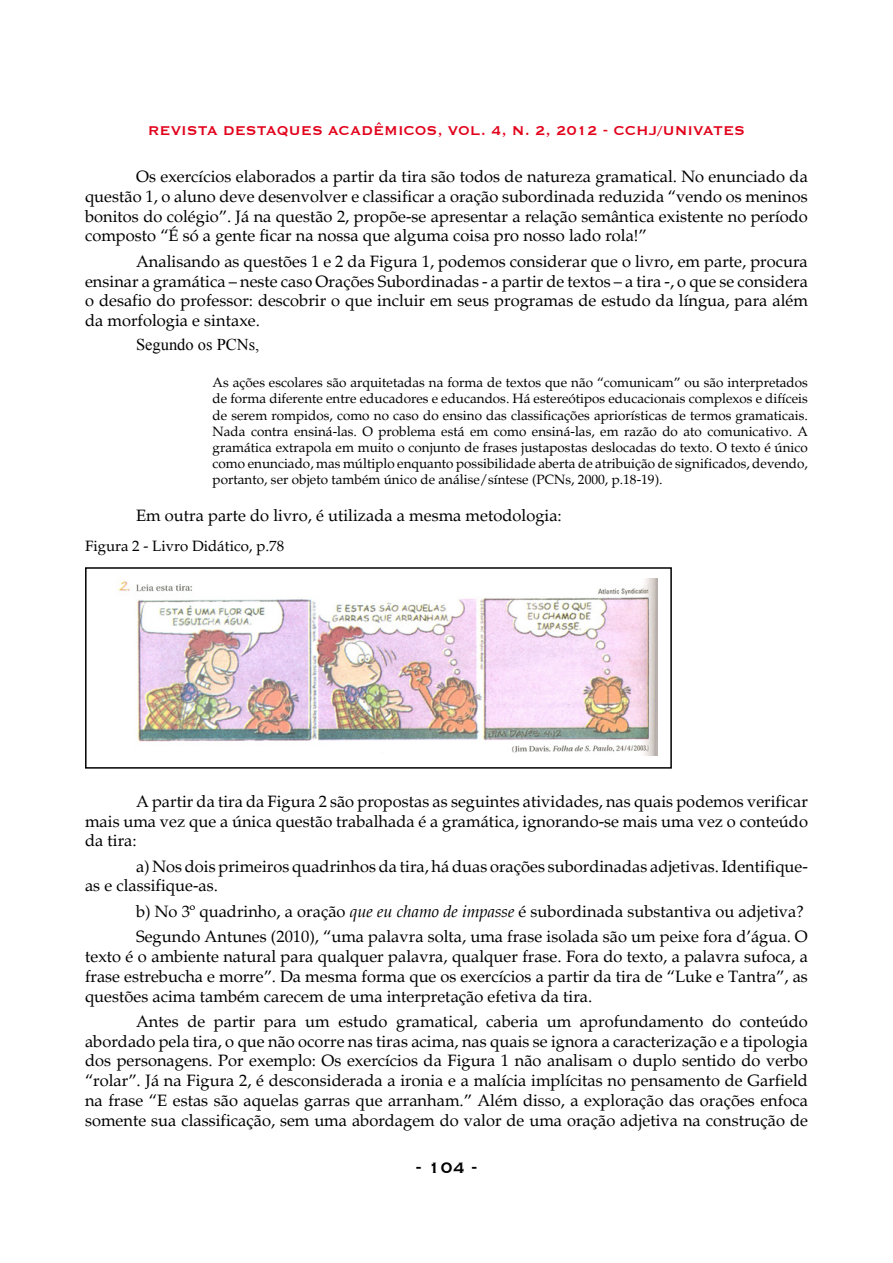
<style>
.page{position:relative;width:893px;height:1263px;background:#fff}
.page>*{position:absolute;margin:0;border:0;box-sizing:border-box;transform-origin:0 0}
.t1{font:700 19.5px "Copperplate Gothic BT";color:#000}
.t2{font:16.5px/19.8px "Palatino";color:#000;text-align:justify}
.t3{font:700 16.5px "Copperplate Gothic BT";color:#e2011a}
.t4{font:16.5px "Times New Roman";color:#000}
.t5{font:15px "Palatino";color:#000}
.t6{font:13.5px/16.2px "Palatino";color:#000;text-align:justify}
.s1{font-style:italic}
</style>
<div class="page">
<img style="left:118px;top:578px;width:540px;height:178px">
<div style="left:85px;top:567px;width:587px;height:202px;border:2px solid #000"></div>
<p class="t3" style="left:148px;top:122px;width:599px">REVISTA DESTAQUES ACADÊMICOS, VOL. 4, N. 2, 2012 - CCHJ/UNIVATES</p>
<p class="t2" style="left:85px;top:167px;width:724px;text-indent:51px">Os exercícios elaborados a partir da tira são todos de natureza gramatical. No enunciado da questão 1, o aluno deve desenvolver e classificar a oração subordinada reduzida “vendo os meninos bonitos do colégio”. Já na questão 2, propõe-se apresentar a relação semântica existente no período composto “É só a gente ficar na nossa que alguma coisa pro nosso lado rola!”</p>
<p class="t2" style="left:85px;top:252px;width:724px;text-indent:51px">Analisando as questões 1 e 2 da Figura 1, podemos considerar que o livro, em parte, procura ensinar a gramática – neste caso Orações Subordinadas - a partir de textos – a tira -, o que se considera o desafio do professor: descobrir o que incluir em seus programas de estudo da língua, para além da morfologia e sintaxe.</p>
<p class="t4" style="left:136px;top:333px;width:125px">Segundo os PCNs,</p>
<p class="t6" style="left:213px;top:375px;width:597px">As ações escolares são arquitetadas na forma de textos que não “comunicam” ou são interpretados de forma diferente entre educadores e educandos. Há estereótipos educacionais complexos e difíceis de serem rompidos, como no caso do ensino das classificações apriorísticas de termos gramaticais.<br>Nada contra ensiná-las. O problema está em como ensiná-las, em razão do ato comunicativo. A gramática extrapola em muito o conjunto de frases justapostas deslocadas do texto. O texto é único como enunciado, mas múltiplo enquanto possibilidade aberta de atribuição de significados, devendo, portanto, ser objeto também único de análise/síntese (PCNs, 2000, p.18-19).</p>
<p class="t2" style="left:136px;top:505px;width:427px">Em outra parte do livro, é utilizada a mesma metodologia:</p>
<p class="t5" style="left:85px;top:537px;width:201px">Figura 2 - Livro Didático, p.78</p>
<p class="t2" style="left:85px;top:791px;width:724px;text-indent:51px">A partir da tira da Figura 2 são propostas as seguintes atividades, nas quais podemos verificar mais uma vez que a única questão trabalhada é a gramática, ignorando-se mais uma vez o conteúdo da tira:</p>
<p class="t2" style="left:85px;top:856px;width:724px;text-indent:51px">a) Nos dois primeiros quadrinhos da tira, há duas orações subordinadas adjetivas. Identifique&shy;as e classifique-as.</p>
<p class="t2" style="left:136px;top:899px;width:673px;line-height:25.3px">b) No 3º quadrinho, a oração <span class="s1">que eu chamo de impasse</span> é subordinada substantiva ou adjetiva?<br>Segundo Antunes (2010), “uma palavra solta, uma frase isolada são um peixe fora d’água. O</p>
<p class="t2" style="left:85px;top:947px;width:724px">texto é o ambiente natural para qualquer palavra, qualquer frase. Fora do texto, a palavra sufoca, a frase estrebucha e morre”. Da mesma forma que os exercícios a partir da tira de “Luke e Tantra”, as questões acima também carecem de uma interpretação efetiva da tira.</p>
<p class="t2" style="left:85px;top:1011px;width:724px;text-indent:51px">Antes de partir para um estudo gramatical, caberia um aprofundamento do conteúdo abordado pela tira, o que não ocorre nas tiras acima, nas quais se ignora a caracterização e a tipologia dos personagens. Por exemplo: Os exercícios da Figura 1 não analisam o duplo sentido do verbo “rolar”. Já na Figura 2, é desconsiderada a ironia e a malícia implícitas no pensamento de Garfield na frase “E estas são aquelas garras que arranham.” Além disso, a exploração das orações enfoca somente sua classificação, sem uma abordagem do valor de uma oração adjetiva na construção de</p>
<p class="t1" style="left:415px;top:1157px;width:64px">- 104 -</p>
</div>
